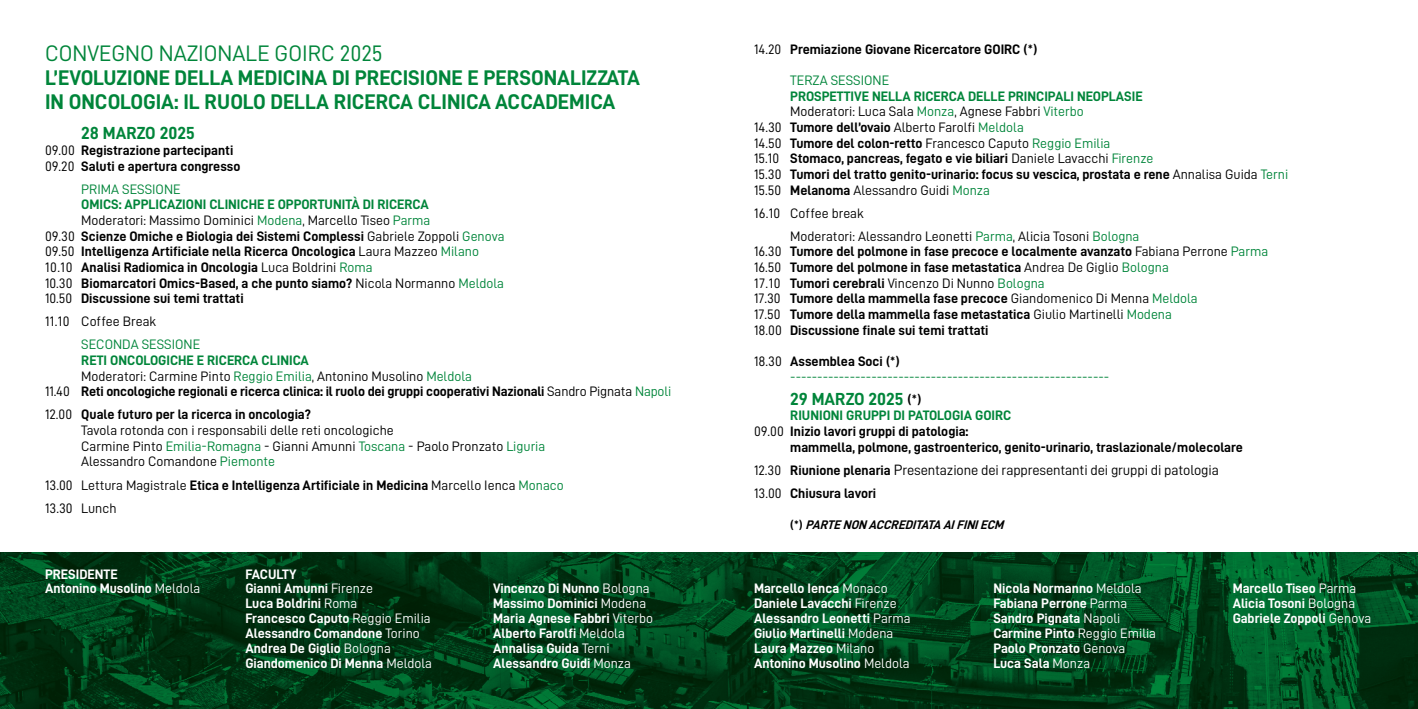
<style>
.page{position:relative;width:1418px;height:709px;background:#fff}
.page>*{position:absolute;margin:0;border:0;box-sizing:border-box;transform-origin:0 0}
.t1{font:22.5px "D DIN";color:#00853a}
.t2{font:21.25px/23.8px "D DIN Bold";color:#00853a}
.t3{font:17.5px "D DIN Bold";color:#00853a}
.t4{font:14.38px "D DIN";letter-spacing:-.01em;color:#000}
.t5{font:13.75px/15.6px "D DIN Bold";color:#000}
.t6{font:13.75px/15px "D DIN Bold";color:#fff}
.t7{font:13.75px/15.6px "D DIN";color:#000}
.t8{font:13.75px/15.6px "D DIN Bold";color:#00853a}
.t9{font:13.75px "D DIN";color:#00853a}
.t10{font:italic 12.5px "D DIN Bold";color:#000}
.s1{font-family:"D DIN"}
.s2{color:#00853a}
.s3{font-family:"D DIN";color:#00853a}
.s4{font-family:"D DIN Bold"}
.s5{font-size:13.75px;color:#000}
.s6{font-family:"D DIN";color:#000}
.s7{color:#000}
.s8{font-size:13.75px}
.s9{font-family:"D DIN Bold";font-size:13.75px}
.s10{font-size:15px}
.s11{font-style:normal}
</style>
<div class="page">
<img style="left:0;top:552px;width:1417px;height:157px">
<h1 class="t1" style="left:45px;top:41px;width:339px">CONVEGNO NAZIONALE GOIRC 2025</h1>
<h2 class="t2" style="left:45px;top:65px;width:596px">L’EVOLUZIONE DELLA MEDICINA DI PRECISIONE E PERSONALIZZATA<br>IN ONCOLOGIA: IL RUOLO DELLA RICERCA CLINICA ACCADEMICA</h2>
<p class="t3" style="left:81px;top:124px;width:115px">28 MARZO 2025</p>
<p class="t5" style="left:45px;top:142px;width:197px"><span class="s1">09.00</span> Registrazione partecipanti<br><span class="s1">09.20</span> Saluti e apertura congresso</p>
<p class="t9" style="left:81px;top:181px;width:101px">PRIMA SESSIONE</p>
<p class="t8" style="left:81px;top:197px;width:349px">OMICS: APPLICAZIONI CLINICHE E OPPORTUNITÀ DI RICERCA</p>
<p class="t7" style="left:81px;top:212px;width:351px">Moderatori: Massimo Dominici <span class="s2">Modena</span>, Marcello Tiseo <span class="s2">Parma</span></p>
<p class="t5" style="left:45px;top:228px;width:461px"><span class="s1">09.30</span> Scienze Omiche e Biologia dei Sistemi Complessi <span class="s1">Gabriele Zoppoli</span> <span class="s3">Genova </span><span class="s1">09.50</span> Intelligenza Artificiale nella Ricerca Oncologica <span class="s1">Laura Mazzeo</span> <span class="s3">Milano </span><span class="s1">10.10</span> Analisi Radiomica in Oncologia <span class="s1">Luca Boldrini</span> <span class="s3">Roma<br></span><span class="s1">10.30</span> Biomarcatori Omics-Based, a che punto siamo? <span class="s1">Nicola Normanno</span> <span class="s3">Meldola </span><span class="s1">10.50</span> Discussione sui temi trattati</p>
<p class="t7" style="left:45px;top:313px;width:113px">11.10 Coffee Break</p>
<p class="t9" style="left:81px;top:337px;width:120px">SECONDA SESSIONE</p>
<p class="t8" style="left:81px;top:352px;width:229px">RETI ONCOLOGICHE E RICERCA CLINICA</p>
<p class="t7" style="left:81px;top:368px;width:392px">Moderatori: Carmine Pinto <span class="s2">Reggio Emilia</span>, Antonino Musolino <span class="s2">Meldola</span></p>
<p class="t5" style="left:45px;top:380px;width:627px;line-height:23.1px"><span class="s1">11.40</span> Reti oncologiche regionali e ricerca clinica: il ruolo dei gruppi cooperativi Nazionali <span class="s1">Sandro Pignata</span> <span class="s3">Napoli<br></span><span class="s1">12.00</span> Quale futuro per la ricerca in oncologia?</p>
<p class="t7" style="left:81px;top:422px;width:465px">Tavola rotonda con i responsabili delle reti oncologiche<br>Carmine Pinto <span class="s2">Emilia-Romagna</span> - Gianni Amunni <span class="s2">Toscana</span> - Paolo Pronzato <span class="s2">Liguria<br></span>Alessandro Comandone <span class="s2">Piemonte</span></p>
<p class="t5" style="left:45px;top:476px;width:520px"><span class="s1">13.00 Lettura Magistrale</span> Etica e Intelligenza Artificiale in Medicina <span class="s1">Marcello Ienca</span> <span class="s3">Monaco</span></p>
<p class="t7" style="left:45px;top:500px;width:73px">13.30 Lunch</p>
<p class="t6" style="left:45px;top:566px;width:74px">PRESIDENTE</p>
<p class="t6" style="left:245px;top:566px;width:52px">FACULTY</p>
<p class="t5" style="left:754px;top:41px;width:285px"><span class="s1">14.20</span> Premiazione Giovane Ricercatore GOIRC (*)</p>
<p class="t9" style="left:790px;top:73px;width:100px">TERZA SESSIONE</p>
<p class="t8" style="left:790px;top:88px;width:354px">PROSPETTIVE NELLA RICERCA DELLE PRINCIPALI NEOPLASIE</p>
<p class="t7" style="left:754px;top:104px;width:358px;text-indent:36px">Moderatori: Luca Sala <span class="s2">Monza</span>, Agnese Fabbri <span class="s2">Viterbo<br></span>14.30 <span class="s4">Tumore dell’ovaio</span> Alberto Farolfi <span class="s2">Meldola<br></span>14.50 <span class="s4">Tumore del colon-retto</span> Francesco Caputo <span class="s2">Reggio Emilia</span></p>
<p class="t5" style="left:754px;top:150px;width:535px"><span class="s1">15.10</span> Stomaco, pancreas, fegato e vie biliari <span class="s1">Daniele Lavacchi</span> <span class="s3">Firenze<br></span><span class="s1">15.30</span> Tumori del tratto genito-urinario: focus su vescica, prostata e rene <span class="s1">Annalisa Guida</span> <span class="s3">Terni</span></p>
<p class="t7" style="left:754px;top:178px;width:237px;line-height:23.1px">15.50 <span class="s4">Melanoma</span> Alessandro Guidi <span class="s2">Monza<br></span>16.10 Coffee break</p>
<p class="t7" style="left:790px;top:228px;width:351px">Moderatori: Alessandro Leonetti <span class="s2">Parma</span>, Alicia Tosoni <span class="s2">Bologna</span></p>
<p class="t5" style="left:754px;top:244px;width:516px"><span class="s1">16.30</span> Tumore del polmone in fase precoce e localmente avanzato <span class="s1">Fabiana Perrone</span> <span class="s3">Parma<br></span><span class="s1">16.50</span> Tumore del polmone in fase metastatica <span class="s1">Andrea De Giglio</span> <span class="s3">Bologna</span></p>
<p class="t7" style="left:754px;top:275px;width:292px">17.10 <span class="s4">Tumori cerebrali</span> Vincenzo Di Nunno <span class="s2">Bologna</span></p>
<p class="t5" style="left:754px;top:290px;width:445px"><span class="s1">17.30</span> Tumore della mammella fase precoce <span class="s1">Giandomenico Di Menna</span> <span class="s3">Meldola<br></span><span class="s1">17.50</span> Tumore della mammella fase metastatica <span class="s1">Giulio Martinelli</span> <span class="s3">Modena<br></span><span class="s1">18.00</span> Discussione finale sui temi trattati</p>
<p class="t5" style="left:754px;top:353px;width:147px"><span class="s1">18.30</span> Assemblea Soci (*)</p>
<p class="t9" style="left:790px;top:369px;width:320px">-----------------------------------------------------------</p>
<p class="t3" style="left:790px;top:389px;width:132px">29 MARZO 2025 <span class="s5">(*)</span></p>
<p class="t8" style="left:754px;top:407px;width:259px;text-indent:36px">RIUNIONI GRUPPI DI PATOLOGIA GOIRC<br><span class="s6">09.00</span> <span class="s7">Inizio lavori gruppi di patologia:</span></p>
<p class="t5" style="left:790px;top:439px;width:454px">mammella, polmone, gastroenterico, genito-urinario, traslazionale/molecolare</p>
<p class="t4" style="left:754px;top:462px;width:466px"><span class="s8">12.30</span> <span class="s9">Riunione plenaria</span> <span class="s10">P</span>resentazione dei rappresentanti dei gruppi di patologia</p>
<p class="t5" style="left:754px;top:485px;width:124px"><span class="s1">13.00</span> Chiusura lavori</p>
<p class="t10" style="left:790px;top:518px;width:218px"><span class="s11">( * )</span> PARTE NON ACCREDITATA AIFINIECM</p>
<p class="t6" style="left:45px;top:580px;width:157px">Antonino Musolino <span class="s1">Meldola</span></p>
<p class="t6" style="left:245px;top:580px;width:188px">Gianni Amunni <span class="s1">Firenze<br></span>Luca Boldrini <span class="s1">Roma<br></span>Francesco Caputo <span class="s1">Reggio Emilia<br></span>Alessandro Comandone <span class="s1">Torino<br></span>Andrea De Giglio <span class="s1">Bologna<br></span>Giandomenico Di Menna <span class="s1">Meldola</span></p>
<p class="t6" style="left:493px;top:580px;width:161px">Vincenzo Di Nunno <span class="s1">Bologna<br></span>Massimo Dominici <span class="s1">Modena<br></span>Maria Agnese Fabbri <span class="s1">Viterbo<br></span>Alberto Farolfi <span class="s1">Meldola<br></span>Annalisa Guida <span class="s1">Terni<br></span>Alessandro Guidi <span class="s1">Monza</span></p>
<p class="t6" style="left:754px;top:580px;width:158px">Marcello Ienca <span class="s1">Monaco<br></span>Daniele Lavacchi <span class="s1">Firenze<br></span>Alessandro Leonetti <span class="s1">Parma<br></span>Giulio Martinelli <span class="s1">Modena<br></span>Laura Mazzeo <span class="s1">Milano<br></span>Antonino Musolino <span class="s1">Meldola</span></p>
<p class="t6" style="left:993px;top:580px;width:164px">Nicola Normanno <span class="s1">Meldola<br></span>Fabiana Perrone <span class="s1">Parma<br></span>Sandro Pignata <span class="s1">Napoli<br></span>Carmine Pinto <span class="s1">Reggio Emilia<br></span>Paolo Pronzato <span class="s1">Genova<br></span>Luca Sala <span class="s1">Monza</span></p>
<p class="t6" style="left:1232px;top:580px;width:140px">Marcello Tiseo <span class="s1">Parma<br></span>Alicia Tosoni <span class="s1">Bologna<br></span>Gabriele Zoppoli <span class="s1">Genova</span></p>
</div>
